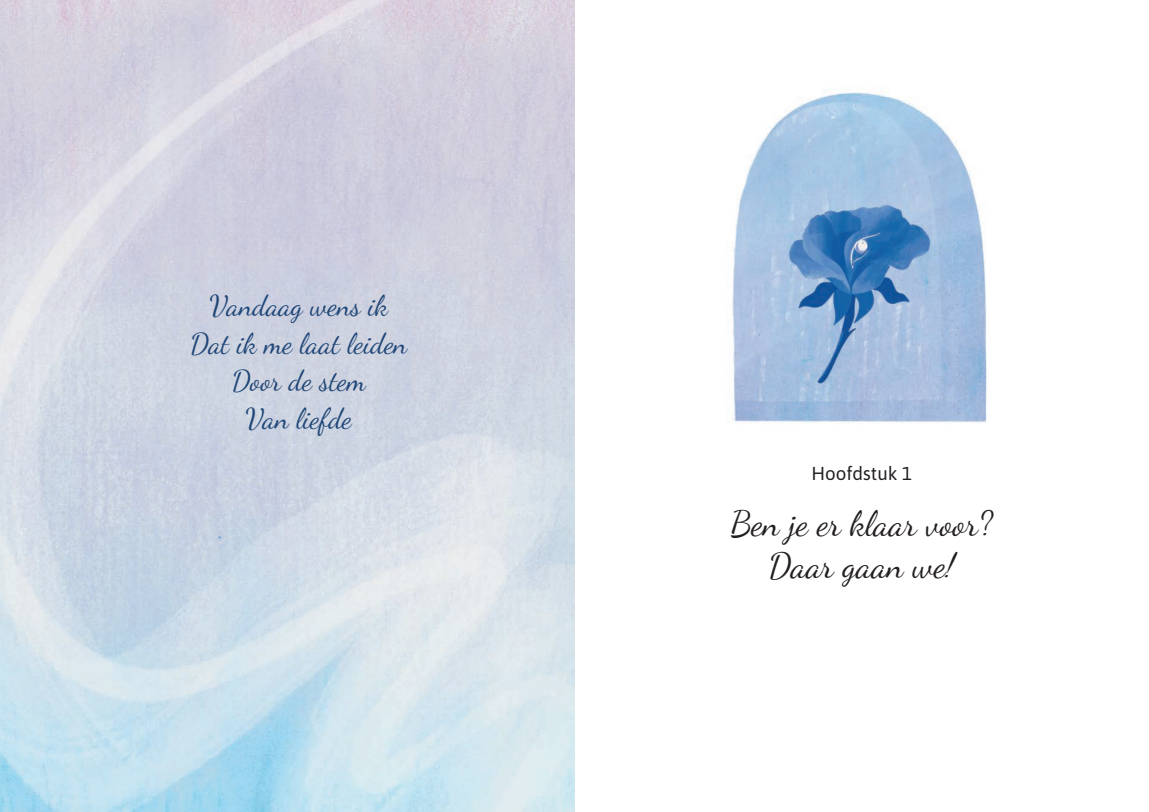
<style>
.page{position:relative;width:1149px;height:812px;background:#fff}
.page>*{position:absolute;margin:0;border:0;box-sizing:border-box;transform-origin:0 0}
.t1{font:35px/42px "Dancing Script";color:#231f20;text-align:center}
.t2{font:28.75px/37.5px "Dancing Script";color:#1f4677;text-align:center}
.t3{font:18.75px "Asap";color:#231f20}
</style>
<div class="page">
<img style="left:732px;top:90px;width:255px;height:333px">
<p class="t2" style="left:190px;top:285px;width:218px">Vandaag wens ik<br>Dat ik me laat leiden<br>Door de stem<br>Van liefde</p>
<p class="t3" style="left:811px;top:460px;width:102px">Hoofdstuk 1</p>
<p class="t1" style="left:730px;top:500px;width:264px">Ben je er klaar voor?<br>Daar gaan we!</p>
</div>
